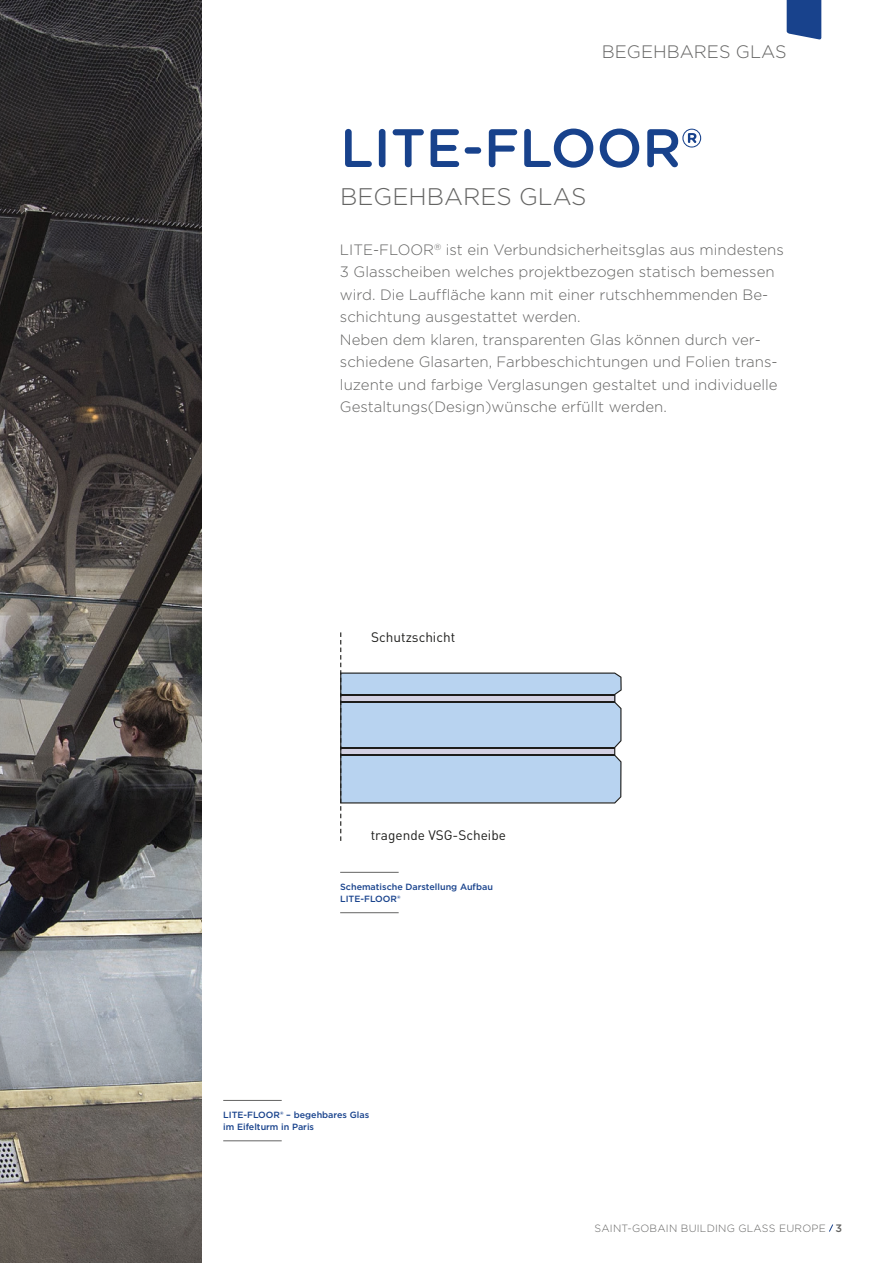
<style>
.page{position:relative;width:893px;height:1263px;background:#fff}
.page>*{position:absolute;margin:0;border:0;box-sizing:border-box;transform-origin:0 0}
.t1{font:500 54px "Gotham Rounded";color:#18428c}
.t2{font:300 24px "Gotham";color:#646463}
.t3{font:300 18px "Gotham";color:#646463}
.t4{font:300 15px/22.5px "Gotham";color:#646463}
.t5{font:13.65px "DINOT";color:#1d1d1b}
.t6{font:300 10.5px "Gotham";letter-spacing:.02em;color:#646463}
.t7{font:500 9px/12px "Gotham";color:#18428c}
.s1{font-weight:500;font-size:10.8px}
</style>
<div class="page">
<svg style="left:340px;top:632px;width:282px;height:209px"></svg>
<hr style="left:340px;top:694px;width:275px;height:1px;background:#1d1d1b">
<hr style="left:340px;top:702px;width:275px;height:1px;background:#1d1d1b">
<hr style="left:340px;top:747px;width:275px;height:1px;background:#1d1d1b">
<hr style="left:340px;top:755px;width:275px;height:1px;background:#1d1d1b">
<img style="left:0;top:0;width:202px;height:1263px">
<hr style="left:340px;top:872px;width:59px;height:1px;background:#646463">
<hr style="left:340px;top:912px;width:59px;height:1px;background:#646463">
<svg style="left:787px;top:0;width:34px;height:40px"></svg>
<svg style="left:829px;top:1224px;width:5px;height:8px"></svg>
<hr style="left:223px;top:1100px;width:59px;height:1px;background:#646463">
<hr style="left:223px;top:1140px;width:59px;height:1px;background:#646463">
<p class="t3" style="left:602px;top:41px;width:186px">BEGEHBARES GLAS</p>
<h1 class="t1" style="left:340px;top:109px;width:363px">LITE-FLOOR®</h1>
<h2 class="t2" style="left:340px;top:181px;width:248px">BEGEHBARES GLAS</h2>
<p class="t4" style="left:340px;top:238px;width:445px">LITE-FLOOR<sup>®</sup> ist ein Verbundsicherheitsglas aus mindestens 3 Glasscheiben welches projektbezogen statisch bemessen wird. Die Lauffläche kann mit einer rutschhemmenden Be&shy;schichtung ausgestattet werden.<br>Neben dem klaren, transparenten Glas können durch ver&shy;schiedene Glasarten, Farbbeschichtungen und Folien trans&shy;luzente und farbige Verglasungen gestaltet und individuelle Gestaltungs(Design)wünsche erfüllt werden.</p>
<p class="t5" style="left:371px;top:627px;width:86px">Schutzschicht</p>
<p class="t5" style="left:371px;top:825px;width:137px">tragende VSG-Scheibe</p>
<p class="t7" style="left:340px;top:880px;width:154px">Schematische Darstellung Aufbau<br>LITE-FLOOR®</p>
<p class="t7" style="left:223px;top:1108px;width:147px">LITE-FLOOR® – begehbares Glas im Eifelturm in Paris</p>
<p class="t6" style="left:595px;top:1221px;width:249px">SAINT-GOBAIN BUILDING GLASS EUROPE <span class="s1">3</span></p>
</div>
